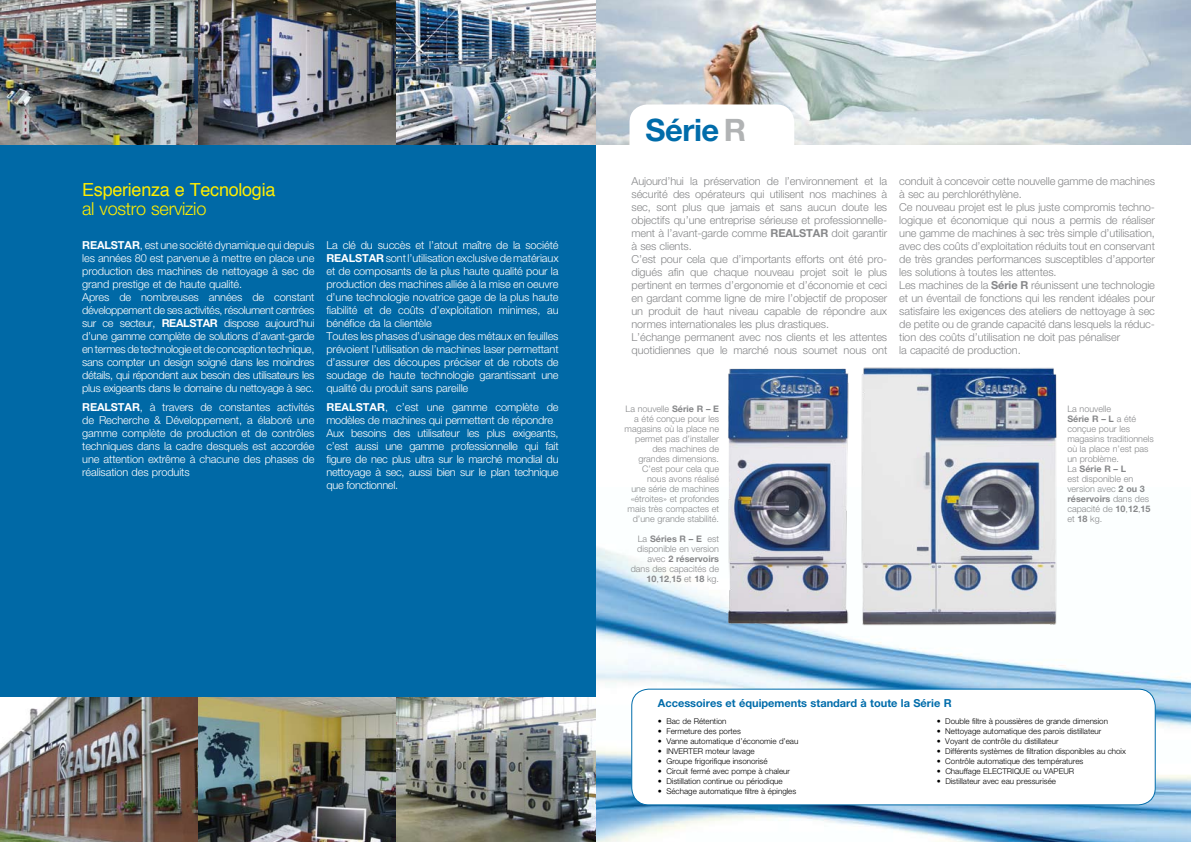
<style>
.page{position:relative;width:1191px;height:842px;background:#fff}
.page>*{position:absolute;margin:0;border:0;box-sizing:border-box;transform-origin:0 0}
.t1{font:700 30.9px "Helvetica Neue LT";letter-spacing:-.015em;color:#006caa}
.t2{font:18px "Helvetica";letter-spacing:-.015em;color:#ffed00}
.t3{font:300 18px "Helvetica Neue LT";letter-spacing:-.015em;color:#ffed00}
.t4{font:300 11px/13px "Helvetica Neue LT";letter-spacing:-.01em;color:#87888a}
.t5{font:300 11px/13px "Helvetica Neue LT";letter-spacing:-.01em;color:#fff}
.t6{font:300 11px/13px "Helvetica Neue LT";letter-spacing:-.03em;color:#fff}
.t7{font:700 11px "Helvetica Neue LT";color:#006caa}
.t8{font:300 9px/10px "Helvetica Neue LT";color:#87888a;text-align:right}
.t9{font:300 8px "Helvetica Neue LT";color:#000}
.s1{font-weight:700}
.s2{color:#b1b3b4}
</style>
<div class="page">
<img style="left:595px;top:0;width:596px;height:145px">
<img style="left:595px;top:488px;width:596px;height:354px">
<div style="left:632px;top:689px;width:523px;height:116px;background:#fff;border-radius:17px"></div>
<div style="left:631px;top:689px;width:524px;height:116px;border:1px solid #006caa;border-radius:17px"></div>
<svg style="left:0;top:0;width:595px;height:697px;background:#186d9f"></svg>
<div style="left:629px;top:104px;width:165px;height:65px;background:#fff;border-radius:18px"></div>
<img style="left:0;top:697px;width:595px;height:145px">
<img style="left:727px;top:368px;width:126px;height:258px">
<img style="left:860px;top:367px;width:197px;height:259px">
<h2 class="t2" style="left:82px;top:174px;width:195px">Esperienza e Tecnologia</h2>
<h2 class="t3" style="left:82px;top:197px;width:126px">al vostro servizio</h2>
<p class="t6" style="left:82px;top:238px;width:234px"><span class="s1">REALSTAR</span>, est une société dynamique qui depuis les années 80 est parvenue à mettre en place une production des machines de nettoyage à sec de grand prestige et de haute qualité.<br>Apres de nombreuses années de constant développement de ses activités, résolument centrées sur ce secteur, <span class="s1">REALSTAR</span> dispose aujourd’hui d’une gamme complète de solutions d’avant-garde en termes de technologie et de conception technique, sans compter un design soigné dans les moindres détails, qui répondent aux besoin des utilisateurs les plus exigeants dans le domaine du nettoyage à sec.</p>
<p class="t5" style="left:82px;top:400px;width:234px;text-align:justify"><span class="s1">REALSTAR</span>, à travers de constantes activités de Recherche &amp; Développement, a élaboré une gamme complète de production et de contrôles techniques dans la cadre desquels est accordée une attention extrême à chacune des phases de réalisation des produits</p>
<p class="t5" style="left:326px;top:238px;width:234px">La clé du succès et l’atout maître de la société <span class="s1">REALSTAR</span> sont l’utilisation exclusive de matériaux et de composants de la plus haute qualité pour la production des machines alliée à la mise en oeuvre d’une technologie novatrice gage de la plus haute fiabilité et de coûts d’exploitation minimes, au bénéfice da la clientèle<br>Toutes les phases d’usinage des métaux en feuilles prévoient l’utilisation de machines laser permettant d’assurer des découpes préciser et de robots de soudage de haute technologie garantissant une qualité du produit sans pareille</p>
<p class="t5" style="left:326px;top:400px;width:234px"><span class="s1">REALSTAR</span>, c’est une gamme complète de modèles de machines qui permettent de répondre Aux besoins des utilisateur les plus exigeants, c’est aussi une gamme professionnelle qui fait figure de nec plus ultra sur le marché mondial du nettoyage à sec, aussi bien sur le plan technique que fonctionnel.</p>
<h1 class="t1" style="left:645px;top:111px;width:102px">Série <span class="s2">R</span></h1>
<p class="t4" style="left:631px;top:174px;width:257px">Aujourd’hui la préservation de l’environnement et la sécurité des opérateurs qui utilisent nos machines à sec, sont plus que jamais et sans aucun doute les objectifs qu’une entreprise sérieuse et professionnelle&shy;ment à l’avant-garde comme <span class="s1">REALSTAR</span> doit garantir à ses clients.<br>C’est pour cela que d’importants efforts ont été pro&shy;digués afin que chaque nouveau projet soit le plus pertinent en termes d’ergonomie et d’économie et ceci en gardant comme ligne de mire l’objectif de proposer un produit de haut niveau capable de répondre aux normes internationales les plus drastiques.<br>L’échange permanent avec nos clients et les attentes quotidiennes que le marché nous soumet nous ont</p>
<p class="t4" style="left:899px;top:174px;width:257px">conduit à concevoir cette nouvelle gamme de machines à sec au perchloréthylène.<br>Ce nouveau projet est le plus juste compromis techno&shy;logique et économique qui nous a permis de réaliser une gamme de machines à sec très simple d’utilisation, avec des coûts d’exploitation réduits tout en conservant de très grandes performances susceptibles d’apporter les solutions à toutes les attentes.<br>Les machines de la <span class="s1">Série R</span> réunissent une technologie et un éventail de fonctions qui les rendent idéales pour satisfaire les exigences des ateliers de nettoyage à sec de petite ou de grande capacité dans lesquels la réduc&shy;tion des coûts d’utilisation ne doit pas pénaliser<br>la capacité de production.</p>
<p class="t8" style="left:624px;top:404px;width:96px">La nouvelle <span class="s1">Série R – E </span>a été conçue pour les magasins où la place ne permet pas d’installer des machines de grandes dimensions.<br>C’est pour cela que nous avons réalisé<br>une série de machines «étroites» et profondes mais très compactes et d’une grande stabilité.</p>
<p class="t8" style="left:630px;top:534px;width:90px">La <span class="s1">Séries R – E</span> est disponible en version avec <span class="s1">2 réservoirs </span>dans des capacités de<br><span class="s1">10</span>,<span class="s1">12</span>,<span class="s1">15</span> et <span class="s1">18</span> kg.</p>
<p class="t7" style="left:658px;top:696px;width:295px">Accessoires et équipements standard à toute la Série R</p>
<p class="t8" style="left:1067px;top:404px;width:88px;text-align:left">La nouvelle<br><span class="s1">Série R – L</span> a été conçue pour les magasins traditionnels où la place n’est pas un problème.<br>La <span class="s1">Série R – L<br></span>est disponible en version avec <span class="s1">2 ou 3 réservoirs</span> dans des capacité de <span class="s1">10</span>,<span class="s1">12</span>,<span class="s1">15 </span>et <span class="s1">18</span> kg.</p>
<p class="t9" style="left:658px;top:716px;width:70px">• Bac de Rétention</p>
<p class="t9" style="left:658px;top:726px;width:85px">• Fermeture des portes</p>
<p class="t9" style="left:658px;top:736px;width:142px">• Vanne automatique d’économie d’eau</p>
<p class="t9" style="left:658px;top:746px;width:98px">• INVERTER moteur lavage</p>
<p class="t9" style="left:658px;top:756px;width:111px">• Groupe frigorifique insonorisé</p>
<p class="t9" style="left:658px;top:766px;width:134px">• Circuit fermé avec pompe à chaleur</p>
<p class="t9" style="left:658px;top:776px;width:126px">• Distillation continue ou périodique</p>
<p class="t9" style="left:658px;top:786px;width:140px">• Séchage automatique filtre à épingles</p>
<p class="t9" style="left:936px;top:716px;width:173px">• Double filtre à poussières de grande dimension</p>
<p class="t9" style="left:936px;top:726px;width:166px">• Nettoyage automatique des parois distillateur</p>
<p class="t9" style="left:936px;top:736px;width:123px">• Voyant de contrôle du distillateur</p>
<p class="t9" style="left:936px;top:746px;width:191px">• Différents systèmes de filtration disponibles au choix</p>
<p class="t9" style="left:936px;top:756px;width:148px">• Contrôle automatique des températures</p>
<p class="t9" style="left:936px;top:766px;width:139px">• Chauffage ELECTRIQUE ou VAPEUR</p>
<p class="t9" style="left:936px;top:776px;width:121px">• Distillateur avec eau pressurisée</p>
</div>
